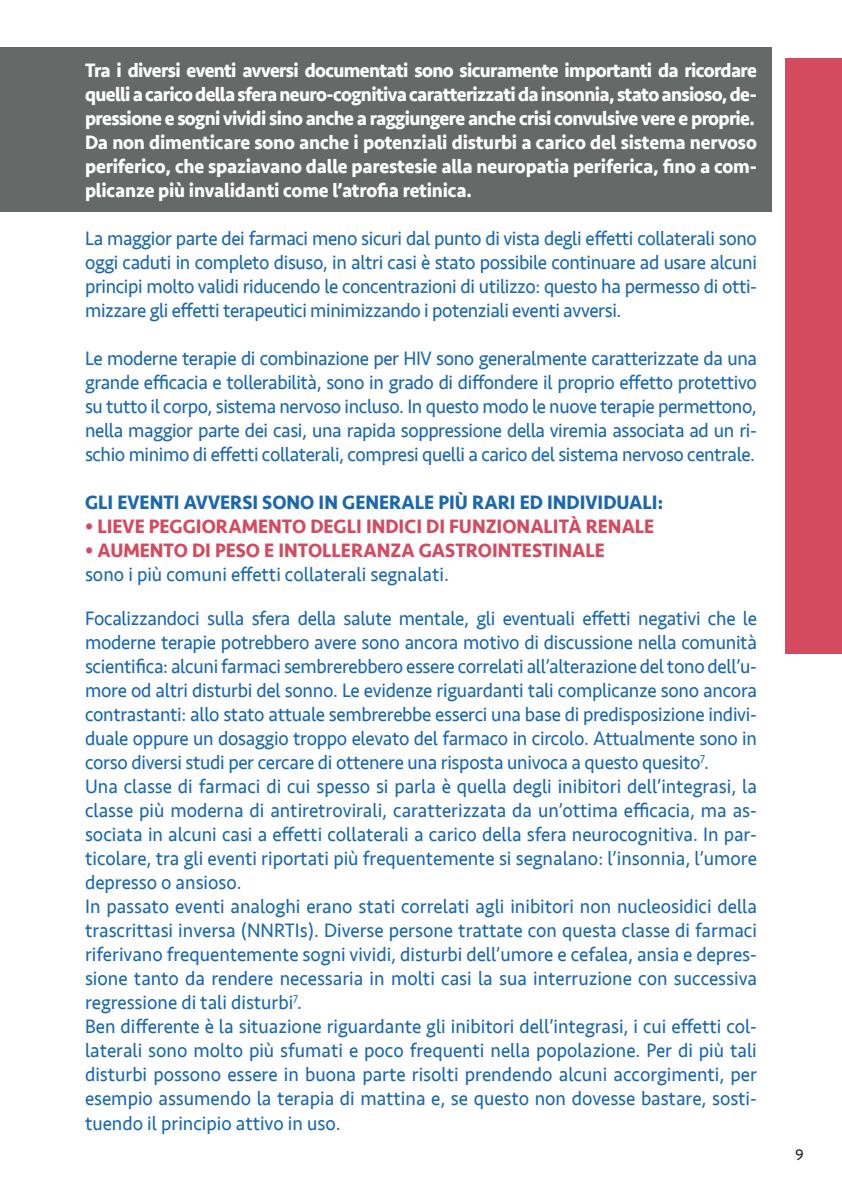
<style>
.page{position:relative;width:842px;height:1191px;background:#fff}
.page>*{position:absolute;margin:0;border:0;box-sizing:border-box;transform-origin:0 0}
.t1{font:20px/24px "Seravek";letter-spacing:-.005em;color:#1968b0;text-align:justify;scale:.95 1}
.t2{font:700 20px/24px "Seravek";letter-spacing:-.01em;color:#fff;text-align:justify;scale:.95 1}
.t3{font:700 20px "Seravek";color:#d44a5f;scale:.95 1}
.t4{font:700 20px "Seravek";color:#1968b0;scale:.95 1}
.t5{font:16px "Seravek";color:#231f20}
</style>
<div class="page">
<div style="left:785px;top:59px;width:57px;height:595px;background:#d44a5f"></div>
<div style="left:0;top:48px;width:771px;height:164px;background:#656968"></div>
<p class="t2" style="left:85px;top:58px;width:709px">Tra i diversi eventi avversi documentati sono sicuramente importanti da ricordare quelli a carico della sfera neuro-cognitiva caratterizzati da insonnia, stato ansioso, de&shy;pressione e sogni vividi sino anche a raggiungere anche crisi convulsive vere e proprie.<br>Da non dimenticare sono anche i potenziali disturbi a carico del sistema nervoso periferico, che spaziavano dalle parestesie alla neuropatia periferica, fino a com&shy;plicanze più invalidanti come l’atrofia retinica.</p>
<p class="t1" style="left:85px;top:226px;width:709px">La maggior parte dei farmaci meno sicuri dal punto di vista degli effetti collaterali sono oggi caduti in completo disuso, in altri casi è stato possibile continuare ad usare alcuni principi molto validi riducendo le concentrazioni di utilizzo: questo ha permesso di otti&shy;mizzare gli effetti terapeutici minimizzando i potenziali eventi avversi.</p>
<p class="t1" style="left:85px;top:346px;width:709px">Le moderne terapie di combinazione per HIV sono generalmente caratterizzate da una grande efficacia e tollerabilità, sono in grado di diffondere il proprio effetto protettivo su tutto il corpo, sistema nervoso incluso. In questo modo le nuove terapie permettono, nella maggior parte dei casi, una rapida soppressione della viremia associata ad un ri&shy;schio minimo di effetti collaterali, compresi quelli a carico del sistema nervoso centrale.</p>
<p class="t4" style="left:85px;top:486px;width:610px">GLI EVENTI AVVERSI SONO IN GENERALE PIÙ RARI ED INDIVIDUALI:</p>
<p class="t3" style="left:85px;top:510px;width:601px">• LIEVE PEGGIORAMENTO DEGLI INDICI DI FUNZIONALITÀ RENALE</p>
<p class="t3" style="left:85px;top:534px;width:549px">• AUMENTO DI PESO E INTOLLERANZA GASTROINTESTINALE</p>
<p class="t1" style="left:85px;top:562px;width:384px">sono i più comuni effetti collaterali segnalati.</p>
<p class="t1" style="left:85px;top:606px;width:709px;text-align:left">Focalizzandoci sulla sfera della salute mentale, gli eventuali effetti negativi che le moderne terapie potrebbero avere sono ancora motivo di discussione nella comunità scientifica: alcuni farmaci sembrerebbero essere correlati all’alterazione del tono dell’u&shy;more od altri disturbi del sonno. Le evidenze riguardanti tali complicanze sono ancora contrastanti: allo stato attuale sembrerebbe esserci una base di predisposizione indivi&shy;duale oppure un dosaggio troppo elevato del farmaco in circolo. Attualmente sono in corso diversi studi per cercare di ottenere una risposta univoca a questo quesito<sup>7</sup>.<br>Una classe di farmaci di cui spesso si parla è quella degli inibitori dell’integrasi, la classe più moderna di antiretrovirali, caratterizzata da un’ottima efficacia, ma as&shy;sociata in alcuni casi a effetti collaterali a carico della sfera neurocognitiva. In par&shy;ticolare, tra gli eventi riportati più frequentemente si segnalano: l’insonnia, l’umore depresso o ansioso.<br>In passato eventi analoghi erano stati correlati agli inibitori non nucleosidici della trascrittasi inversa (NNRTIs). Diverse persone trattate con questa classe di farmaci riferivano frequentemente sogni vividi, disturbi dell’umore e cefalea, ansia e depres&shy;sione tanto da rendere necessaria in molti casi la sua interruzione con successiva regressione di tali disturbi<sup>7</sup>.<br>Ben differente è la situazione riguardante gli inibitori dell’integrasi, i cui effetti col&shy;laterali sono molto più sfumati e poco frequenti nella popolazione. Per di più tali disturbi possono essere in buona parte risolti prendendo alcuni accorgimenti, per esempio assumendo la terapia di mattina e, se questo non dovesse bastare, sosti&shy;tuendo il principio attivo in uso.</p>
<p class="t5" style="left:795px;top:1142px;width:10px">9</p>
</div>
